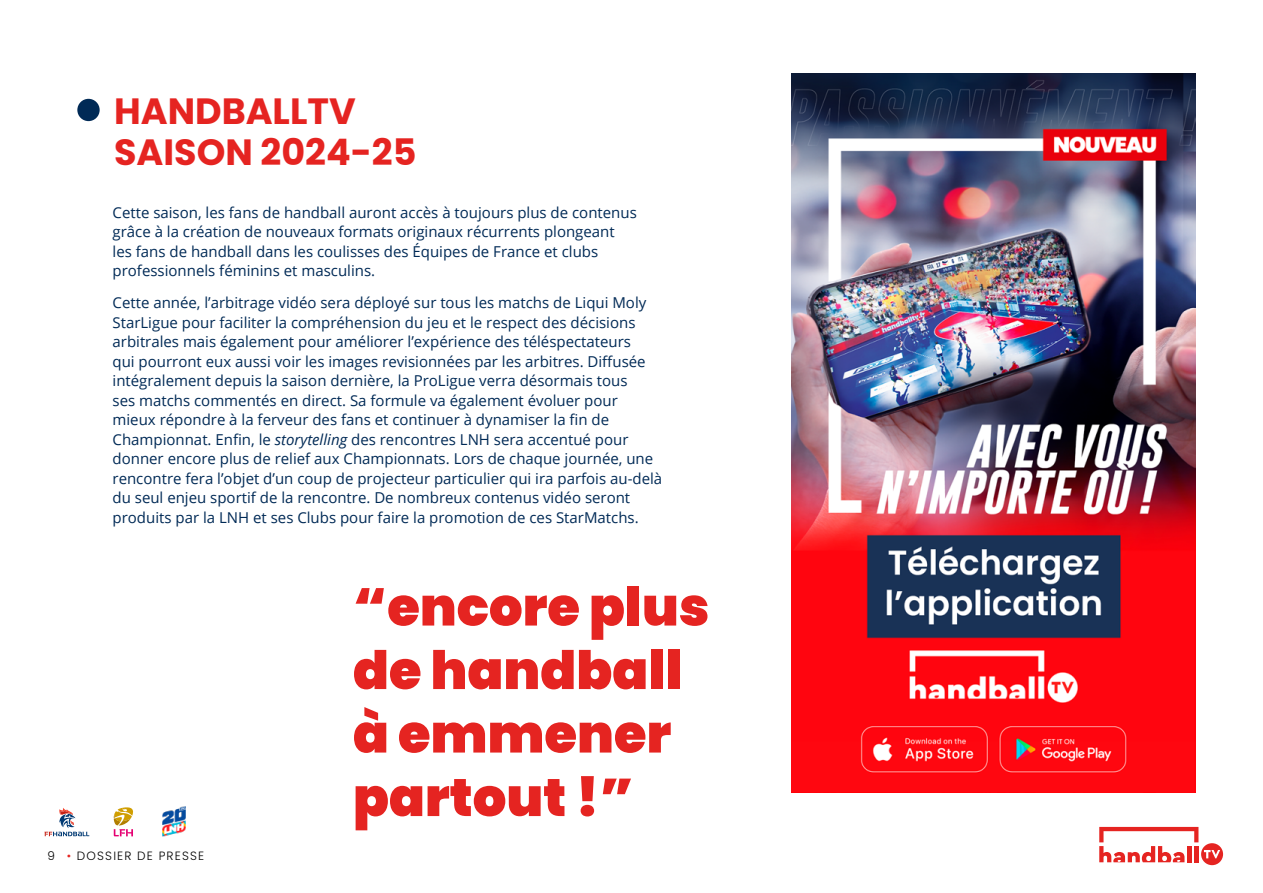
<style>
.page{position:relative;width:1263px;height:893px;background:#fff}
.page>*{position:absolute;margin:0;border:0;box-sizing:border-box;transform-origin:0 0}
.t1{font:900 52.95px/63.4px "Poppins";color:#e52421}
.t2{font:700 36.45px/40.5px "Poppins";color:#e52421}
.t3{font:15px/19.5px "Open Sans";color:#002a56}
.t4{font:300 12px "Poppins";letter-spacing:.1em;color:#000}
.s1{font-style:italic}
.s2{color:#e52421}
</style>
<div class="page">
<div style="left:77px;top:99px;width:23px;height:22px;background:#002a56;border-radius:50%"></div>
<img style="left:792px;top:74px;width:404px;height:718px">
<svg style="left:1099px;top:827px;width:124px;height:38px"></svg>
<hr style="left:1187px;top:846px;width:4px;height:16px;background:#e52421">
<hr style="left:1194px;top:846px;width:4px;height:16px;background:#e52421">
<svg style="left:44px;top:808px;width:45px;height:28px"></svg>
<svg style="left:113px;top:807px;width:20px;height:29px"></svg>
<img style="left:162px;top:807px;width:23px;height:29px">
<h2 class="t2" style="left:114px;top:92px;width:304px">HANDBALLTV<br>SAISON 2024-25</h2>
<p class="t3" style="left:113px;top:202px;width:526px">Cette saison, les fans de handball auront accès à toujours plus de contenus grâce à la création de nouveaux formats originaux récurrents plongeant les fans de handball dans les coulisses des Équipes de France et clubs professionnels féminins et masculins.</p>
<p class="t3" style="left:113px;top:293px;width:551px">Cette année, l’arbitrage vidéo sera déployé sur tous les matchs de Liqui Moly StarLigue pour faciliter la compréhension du jeu et le respect des décisions arbitrales mais également pour améliorer l’expérience des téléspectateurs<br>qui pourront eux aussi voir les images revisionnées par les arbitres. Diffusée intégralement depuis la saison dernière, la ProLigue verra désormais tous<br>ses matchs commentés en direct. Sa formule va également évoluer pour mieux répondre à la ferveur des fans et continuer à dynamiser la fin de Championnat. Enfin, le <span class="s1">storytelling</span> des rencontres LNH sera accentué pour donner encore plus de relief aux Championnats. Lors de chaque journée, une rencontre fera l’objet d’un coup de projecteur particulier qui ira parfois au-delà du seul enjeu sportif de la rencontre. De nombreux contenus vidéo seront produits par la LNH et ses Clubs pour faire la promotion de ces StarMatchs.</p>
<p class="t4" style="left:47px;top:848px;width:158px">9 <span class="s2">•</span> DOSSIER DE PRESSE</p>
<h1 class="t1" style="left:353px;top:576px;width:358px">“encore plus de handball à emmener partout !”</h1>
</div>
